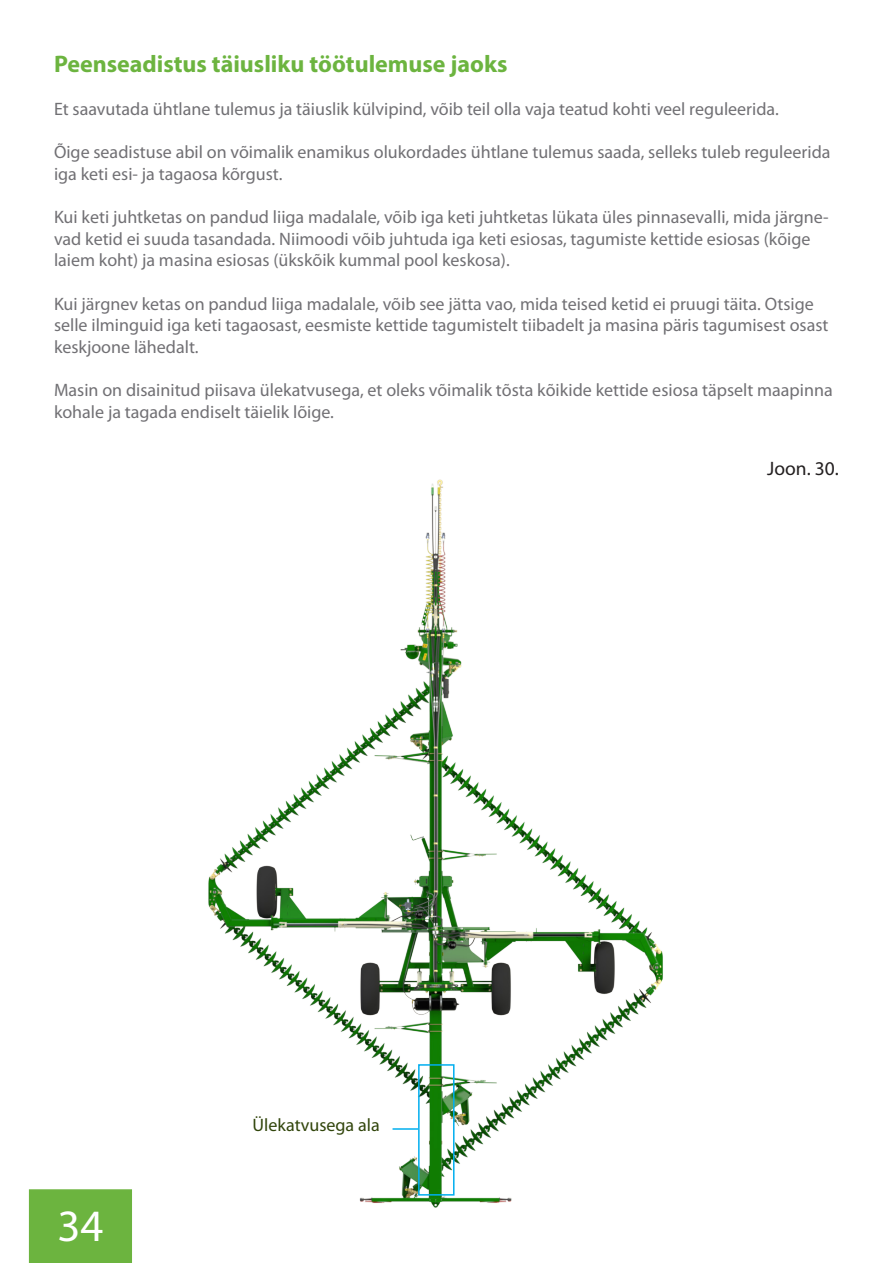
<style>
.page{position:relative;width:893px;height:1263px;background:#fff}
.page>*{position:absolute;margin:0;border:0;box-sizing:border-box;transform-origin:0 0}
.t1{font:45px "Myriad Pro";color:#fff}
.t2{font:700 24px "Myriad Pro";color:#6cb43f}
.t3{font:19.5px "Myriad Pro";color:#231f20}
.t4{font:18px/21.6px "Myriad Pro";color:#717074}
.t5{font:18px "Myriad Pro";color:#31450b}
</style>
<div class="page">
<div style="left:29px;top:1189px;width:103px;height:74px;background:#6cb43f;border:2px solid #6cb43f"></div>
<img style="left:208px;top:479px;width:455px;height:729px">
<div style="left:418px;top:1064px;width:36px;height:131px;border:2px solid #00aeef"></div>
<hr style="left:393px;top:1128px;width:25px;height:2px;background:#00aeef">
<p class="t2" style="left:54px;top:48px;width:455px">Peenseadistus täiusliku töötulemuse jaoks</p>
<p class="t4" style="left:54px;top:99px;width:726px">Et saavutada ühtlane tulemus ja täiuslik külvipind, võib teil olla vaja teatud kohti veel reguleerida.</p>
<p class="t4" style="left:54px;top:142px;width:778px">Õige seadistuse abil on võimalik enamikus olukordades ühtlane tulemus saada, selleks tuleb reguleerida iga keti esi- ja tagaosa kõrgust.</p>
<p class="t4" style="left:54px;top:207px;width:776px">Kui keti juhtketas on pandud liiga madalale, võib iga keti juhtketas lükata üles pinnasevalli, mida järgne&shy;vad ketid ei suuda tasandada. Niimoodi võib juhtuda iga keti esiosas, tagumiste kettide esiosas (kõige laiem koht) ja masina esiosas (ükskõik kummal pool keskosa).</p>
<p class="t4" style="left:54px;top:293px;width:776px">Kui järgnev ketas on pandud liiga madalale, võib see jätta vao, mida teised ketid ei pruugi täita. Otsige selle ilminguid iga keti tagaosast, eesmiste kettide tagumistelt tiibadelt ja masina päris tagumisest osast keskjoone lähedalt.</p>
<p class="t4" style="left:54px;top:379px;width:780px">Masin on disainitud piisava ülekatvusega, et oleks võimalik tõsta kõikide kettide esiosa täpselt maapinna kohale ja tagada endiselt täielik lõige.</p>
<h1 class="t1" style="left:57px;top:1201px;width:48px">34</h1>
<p class="t5" style="left:252px;top:1115px;width:129px">Ülekatvusega ala</p>
<p class="t3" style="left:767px;top:458px;width:73px">Joon. 30.</p>
</div>
